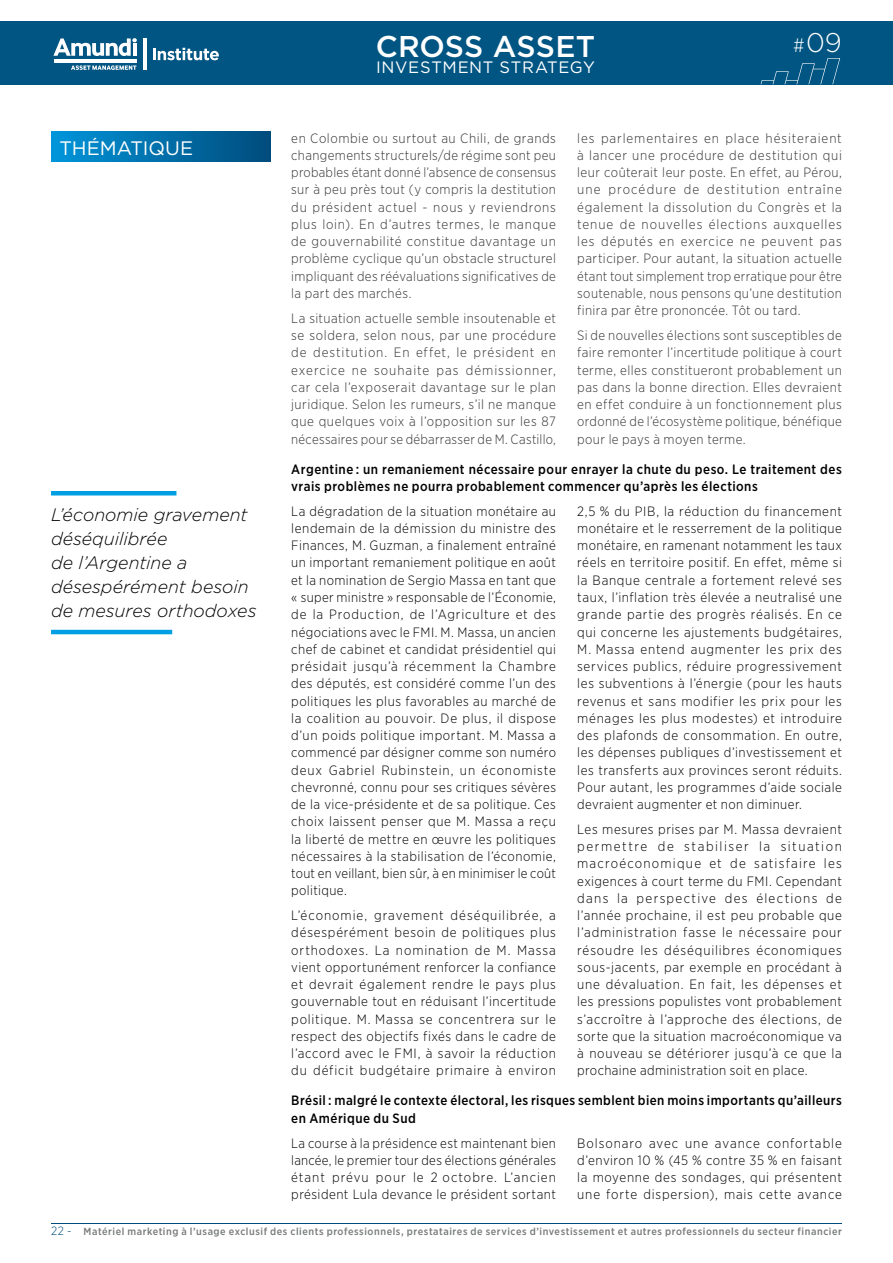
<style>
.page{position:relative;width:893px;height:1263px;background:#fff}
.page>*{position:absolute;margin:0;border:0;box-sizing:border-box;transform-origin:0 0}
.t1{font:500 30px "Gotham";letter-spacing:.005em;color:#fff}
.t2{font:300 27px "Gotham";color:#fff}
.t3{font:19.5px "Gotham";color:#fff}
.t4{font:italic 300 18px/24px "Gotham";color:#000}
.t5{font:16.5px "Gotham";letter-spacing:.035em;color:#fff}
.t6{font:300 13.5px/17.2px "Gotham Narrow";letter-spacing:.035em;color:#000;text-align:justify}
.t7{font:300 13.5px/17.2px "Gotham Narrow";letter-spacing:.025em;color:#333;text-align:justify}
.t8{font:500 13.5px/17.2px "Gotham Narrow";letter-spacing:.035em;color:#000}
.t9{font:300 12px "Gotham Narrow";color:#004c7c}
.t10{font:500 10.35px "Gotham Narrow";letter-spacing:.055em;color:#777a7b}
.s1{font-family:"Gotham Narrow";font-size:19.5px}
</style>
<div class="page">
<hr style="left:51px;top:1222px;width:791px;height:1px;background:#004c7c">
<div style="left:0;top:21px;width:893px;height:64px;background:#005583"></div>
<svg style="left:53px;top:38px;width:84px;height:18px"></svg>
<hr style="left:54px;top:59px;width:82px;height:3px;background:#fff">
<svg style="left:71px;top:65px;width:65px;height:5px"></svg>
<hr style="left:143px;top:38px;width:3px;height:32px;background:#fff">
<svg style="left:153px;top:48px;width:66px;height:12px"></svg>
<svg style="left:761px;top:58px;width:79px;height:26px"></svg>
<div style="left:51px;top:132px;width:219px;height:30px;background:linear-gradient(to right,#0095da,#004c7c)"></div>
<hr style="left:51px;top:491px;width:125px;height:4px;background:#009fe3">
<hr style="left:51px;top:630px;width:121px;height:4px;background:#009fe3">
<h3 class="t3" style="left:60px;top:135px;width:135px">THÉMATIQUE</h3>
<h3 class="t4" style="left:51px;top:502px;width:207px">L’économie gravement déséquilibrée<br>de l’Argentine a désespérément besoin de mesures orthodoxes</h3>
<h1 class="t1" style="left:376px;top:27px;width:221px">CROSS ASSET</h1>
<p class="t5" style="left:376px;top:57px;width:220px">INVESTMENT STRATEGY</p>
<h2 class="t2" style="left:793px;top:25px;width:50px"><span class="s1">#</span> 09</h2>
<p class="t7" style="left:291px;top:129px;width:266px">en Colombie ou surtout au Chili, de grands changements structurels/de régime sont peu probables étant donné l’absence de consensus sur à peu près tout (y compris la destitution du président actuel - nous y reviendrons plus loin). En d’autres termes, le manque de gouvernabilité constitue davantage un problème cyclique qu’un obstacle structurel impliquant des réévaluations significatives de la part des marchés.</p>
<p class="t7" style="left:291px;top:309px;width:266px">La situation actuelle semble insoutenable et se soldera, selon nous, par une procédure de destitution. En effet, le président en exercice ne souhaite pas démissionner, car cela l’exposerait davantage sur le plan juridique. Selon les rumeurs, s’il ne manque que quelques voix à l’opposition sur les 87 nécessaires pour se débarrasser de M. Castillo,</p>
<p class="t7" style="left:577px;top:129px;width:266px">les parlementaires en place hésiteraient à lancer une procédure de destitution qui leur coûterait leur poste. En effet, au Pérou, une procédure de destitution entraîne également la dissolution du Congrès et la tenue de nouvelles élections auxquelles les députés en exercice ne peuvent pas participer. Pour autant, la situation actuelle étant tout simplement trop erratique pour être soutenable, nous pensons qu’une destitution finira par être prononcée. Tôt ou tard.</p>
<p class="t7" style="left:577px;top:326px;width:266px">Si de nouvelles élections sont susceptibles de faire remonter l’incertitude politique à court terme, elles constitueront probablement un pas dans la bonne direction. Elles devraient en effet conduire à un fonctionnement plus ordonné de l’écosystème politique, bénéfique pour le pays à moyen terme.</p>
<p class="t8" style="left:291px;top:460px;width:552px">Argentine : un remaniement nécessaire pour enrayer la chute du peso. Le traitement des vrais problèmes ne pourra probablement commencer qu’après les élections</p>
<p class="t6" style="left:291px;top:502px;width:266px">La dégradation de la situation monétaire au lendemain de la démission du ministre des Finances, M. Guzman, a finalement entraîné un important remaniement politique en août et la nomination de Sergio Massa en tant que « super ministre » responsable de l’Économie, de la Production, de l’Agriculture et des négociations avec le FMI. M. Massa, un ancien chef de cabinet et candidat présidentiel qui présidait jusqu’à récemment la Chambre des députés, est considéré comme l’un des politiques les plus favorables au marché de la coalition au pouvoir. De plus, il dispose d’un poids politique important. M. Massa a commencé par désigner comme son numéro deux Gabriel Rubinstein, un économiste chevronné, connu pour ses critiques sévères de la vice-présidente et de sa politique. Ces choix laissent penser que M. Massa a reçu la liberté de mettre en œuvre les politiques nécessaires à la stabilisation de l’économie, tout en veillant, bien sûr, à en minimiser le coût politique.</p>
<p class="t6" style="left:291px;top:906px;width:266px">L’économie, gravement déséquilibrée, a désespérément besoin de politiques plus orthodoxes. La nomination de M. Massa vient opportunément renforcer la confiance et devrait également rendre le pays plus gouvernable tout en réduisant l’incertitude politique. M. Massa se concentrera sur le respect des objectifs fixés dans le cadre de l’accord avec le FMI, à savoir la réduction du déficit budgétaire primaire à environ</p>
<p class="t6" style="left:577px;top:502px;width:266px">2,5 % du PIB, la réduction du financement monétaire et le resserrement de la politique monétaire, en ramenant notamment les taux réels en territoire positif. En effet, même si la Banque centrale a fortement relevé ses taux, l’inflation très élevée a neutralisé une grande partie des progrès réalisés. En ce qui concerne les ajustements budgétaires, M. Massa entend augmenter les prix des services publics, réduire progressivement les subventions à l’énergie (pour les hauts revenus et sans modifier les prix pour les ménages les plus modestes) et introduire des plafonds de consommation. En outre, les dépenses publiques d’investissement et les transferts aux provinces seront réduits.<br>Pour autant, les programmes d’aide sociale devraient augmenter et non diminuer.</p>
<p class="t6" style="left:577px;top:820px;width:266px">Les mesures prises par M. Massa devraient permettre de stabiliser la situation macroéconomique et de satisfaire les exigences à court terme du FMI. Cependant dans la perspective des élections de l’année prochaine, il est peu probable que l’administration fasse le nécessaire pour résoudre les déséquilibres économiques sous-jacents, par exemple en procédant à une dévaluation. En fait, les dépenses et les pressions populistes vont probablement s’accroître à l’approche des élections, de sorte que la situation macroéconomique va à nouveau se détériorer jusqu’à ce que la prochaine administration soit en place.</p>
<p class="t8" style="left:291px;top:1092px;width:552px">Brésil : malgré le contexte électoral, les risques semblent bien moins importants qu’ailleurs en Amérique du Sud</p>
<p class="t6" style="left:291px;top:1134px;width:266px">La course à la présidence est maintenant bien lancée, le premier tour des élections générales étant prévu pour le 2 octobre. L’ancien président Lula devance le président sortant</p>
<p class="t6" style="left:577px;top:1134px;width:266px">Bolsonaro avec une avance confortable d’environ 10 % (45 % contre 35 % en faisant la moyenne des sondages, qui présentent une forte dispersion), mais cette avance</p>
<p class="t9" style="left:51px;top:1224px;width:22px">22 -</p>
<p class="t10" style="left:84px;top:1224px;width:760px">Matériel marketing à l’usage exclusif des clients professionnels, prestataires de services d’investissement et autres professionnels du secteur financier</p>
</div>
